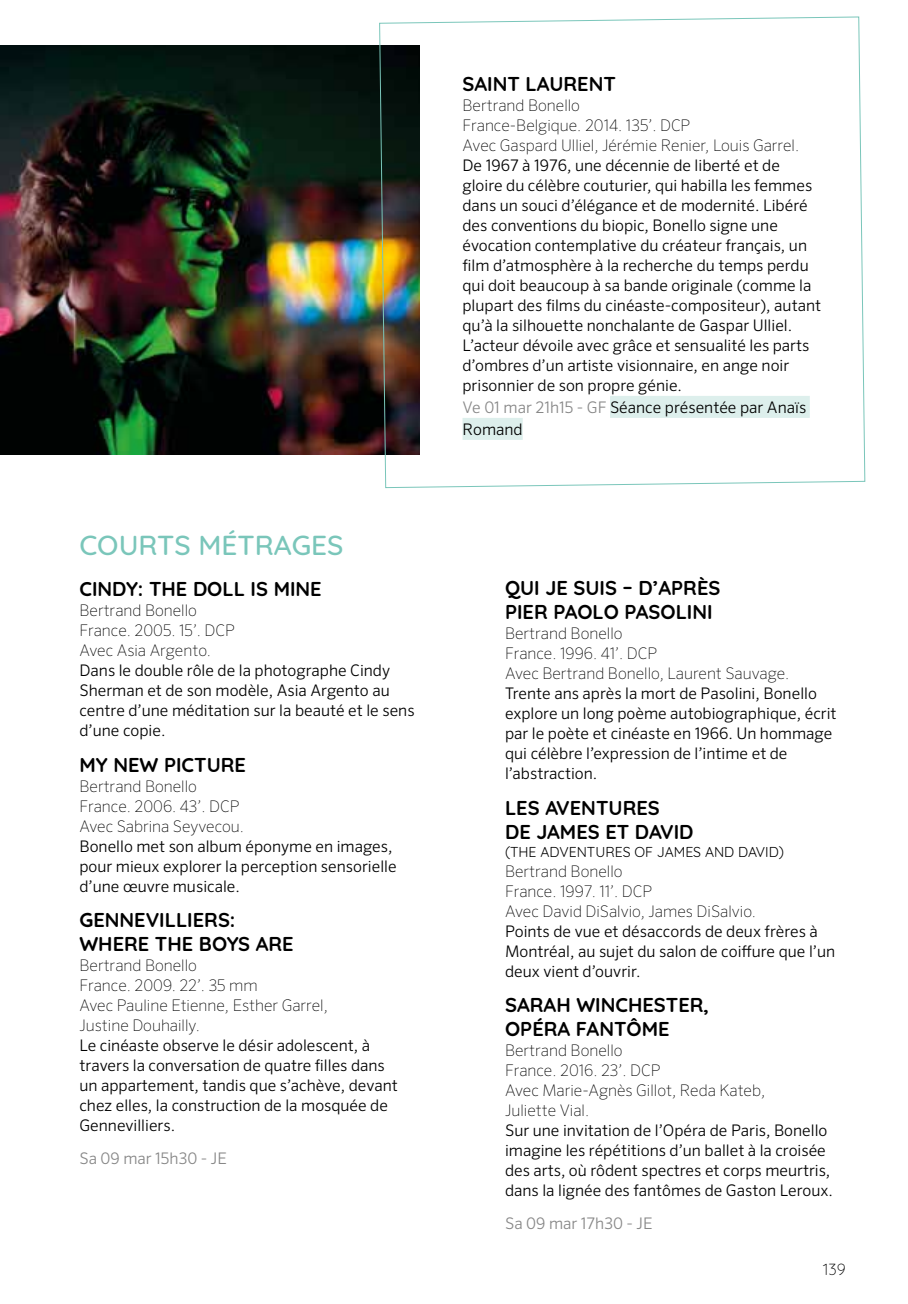
<style>
.page{position:relative;width:908px;height:1304px;background:#fff}
.page>*{position:absolute;margin:0;border:0;box-sizing:border-box;transform-origin:0 0}
.t1{font:500 28px "Quicksand";color:#7ac6ba}
.t2{font:700 20px/24px "Quicksand";color:#000}
.t3{font:300 16px/20px "Sero Pro";color:#000}
.t4{font:100 16px/20px "Sero Pro";color:#000}
.t5{font:300 16px "Sero Pro";color:#878787}
.t6{font:300 16px "Quicksand";color:#000}
.t7{font:14px "Quicksand";color:#000}
.s1{color:#878787}
</style>
<div class="page">
<img style="left:0;top:45px;width:378px;height:409px">
<svg style="left:378px;top:16px;width:487px;height:473px"></svg>
<div style="left:609px;top:396px;width:200px;height:22px;background:#ddefec"></div>
<div style="left:462px;top:418px;width:60px;height:22px;background:#ddefec"></div>
<h1 class="t1" style="left:79px;top:523px;width:265px">COURTS MÉTRAGES</h1>
<p class="t2" style="left:79px;top:575px;width:244px">CINDY: THE DOLL IS MINE</p>
<p class="t4" style="left:79px;top:601px;width:157px">Bertrand Bonello<br>France. 2005. 15’. DCP<br>Avec Asia Argento.</p>
<p class="t3" style="left:79px;top:660px;width:336px">Dans le double rôle de la photographe Cindy Sherman et de son modèle, Asia Argento au centre d’une méditation sur la beauté et le sens d’une copie.</p>
<p class="t2" style="left:79px;top:751px;width:168px">MY NEW PICTURE</p>
<p class="t4" style="left:79px;top:776px;width:166px">Bertrand Bonello<br>France. 2006. 43’. DCP<br>Avec Sabrina Seyvecou.</p>
<p class="t3" style="left:79px;top:836px;width:318px">Bonello met son album éponyme en images, pour mieux explorer la perception sensorielle d’une œuvre musicale.</p>
<p class="t2" style="left:79px;top:906px;width:216px">GENNEVILLIERS:<br>WHERE THE BOYS ARE</p>
<p class="t4" style="left:79px;top:955px;width:250px">Bertrand Bonello<br>France. 2009. 22’. 35 mm<br>Avec Pauline Etienne, Esther Garrel,<br>Justine Douhailly.</p>
<p class="t3" style="left:79px;top:1035px;width:319px">Le cinéaste observe le désir adolescent, à travers la conversation de quatre filles dans un appartement, tandis que s’achève, devant chez elles, la construction de la mosquée de Gennevilliers.</p>
<p class="t5" style="left:79px;top:1149px;width:149px">Sa 09 mar 15h30 - JE</p>
<p class="t2" style="left:462px;top:70px;width:155px">SAINT LAURENT</p>
<p class="t4" style="left:462px;top:95px;width:338px">Bertrand Bonello<br>France-Belgique. 2014. 135’. DCP<br>Avec Gaspard Ulliel, Jérémie Renier, Louis Garrel.</p>
<p class="t3" style="left:462px;top:155px;width:360px">De 1967 à 1976, une décennie de liberté et de gloire du célèbre couturier, qui habilla les femmes dans un souci d’élégance et de modernité. Libéré des conventions du biopic, Bonello signe une évocation contemplative du créateur français, un film d’atmosphère à la recherche du temps perdu qui doit beaucoup à sa bande originale (comme la plupart des films du cinéaste-compositeur), autant qu’à la silhouette nonchalante de Gaspar Ulliel.<br>L’acteur dévoile avec grâce et sensualité les parts d’ombres d’un artiste visionnaire, en ange noir prisonnier de son propre génie.</p>
<p class="t3" style="left:462px;top:396px;width:345px;line-height:22px"><span class="s1">Ve 01 mar 21h15 - GF</span> Séance présentée par Anaïs<br>Romand</p>
<p class="t2" style="left:505px;top:574px;width:217px">QUI JE SUIS – D’APRÈS<br>PIER PAOLO PASOLINI</p>
<p class="t4" style="left:505px;top:623px;width:286px">Bertrand Bonello<br>France. 1996. 41’. DCP<br>Avec Bertrand Bonello, Laurent Sauvage.</p>
<p class="t3" style="left:505px;top:683px;width:333px">Trente ans après la mort de Pasolini, Bonello explore un long poème autobiographique, écrit par le poète et cinéaste en 1966. Un hommage qui célèbre l’expression de l’intime et de l’abstraction.</p>
<p class="t2" style="left:505px;top:794px;width:190px">LES AVENTURES<br>DE JAMES ET DAVID</p>
<p class="t7" style="left:505px;top:841px;width:280px">(THE ADVENTURES OF JAMES AND DAVID)</p>
<p class="t4" style="left:505px;top:861px;width:252px">Bertrand Bonello<br>France. 1997. 11’. DCP<br>Avec David DiSalvio, James DiSalvio.</p>
<p class="t3" style="left:505px;top:921px;width:331px">Points de vue et désaccords de deux frères à<br>Montréal, au sujet du salon de coiffure que l’un deux vient d’ouvrir.</p>
<p class="t2" style="left:505px;top:991px;width:205px">SARAH WINCHESTER,<br>OPÉRA FANTÔME</p>
<p class="t4" style="left:505px;top:1040px;width:261px">Bertrand Bonello<br>France. 2016. 23’. DCP<br>Avec Marie‑Agnès Gillot, Reda Kateb,<br>Juliette Vial.</p>
<p class="t3" style="left:505px;top:1120px;width:329px">Sur une invitation de l’Opéra de Paris, Bonello imagine les répétitions d’un ballet à la croisée des arts, où rôdent spectres et corps meurtris, dans la lignée des fantômes de Gaston Leroux.</p>
<p class="t5" style="left:505px;top:1214px;width:149px">Sa 09 mar 17h30 - JE</p>
<p class="t6" style="left:822px;top:1257px;width:24px">139</p>
</div>
